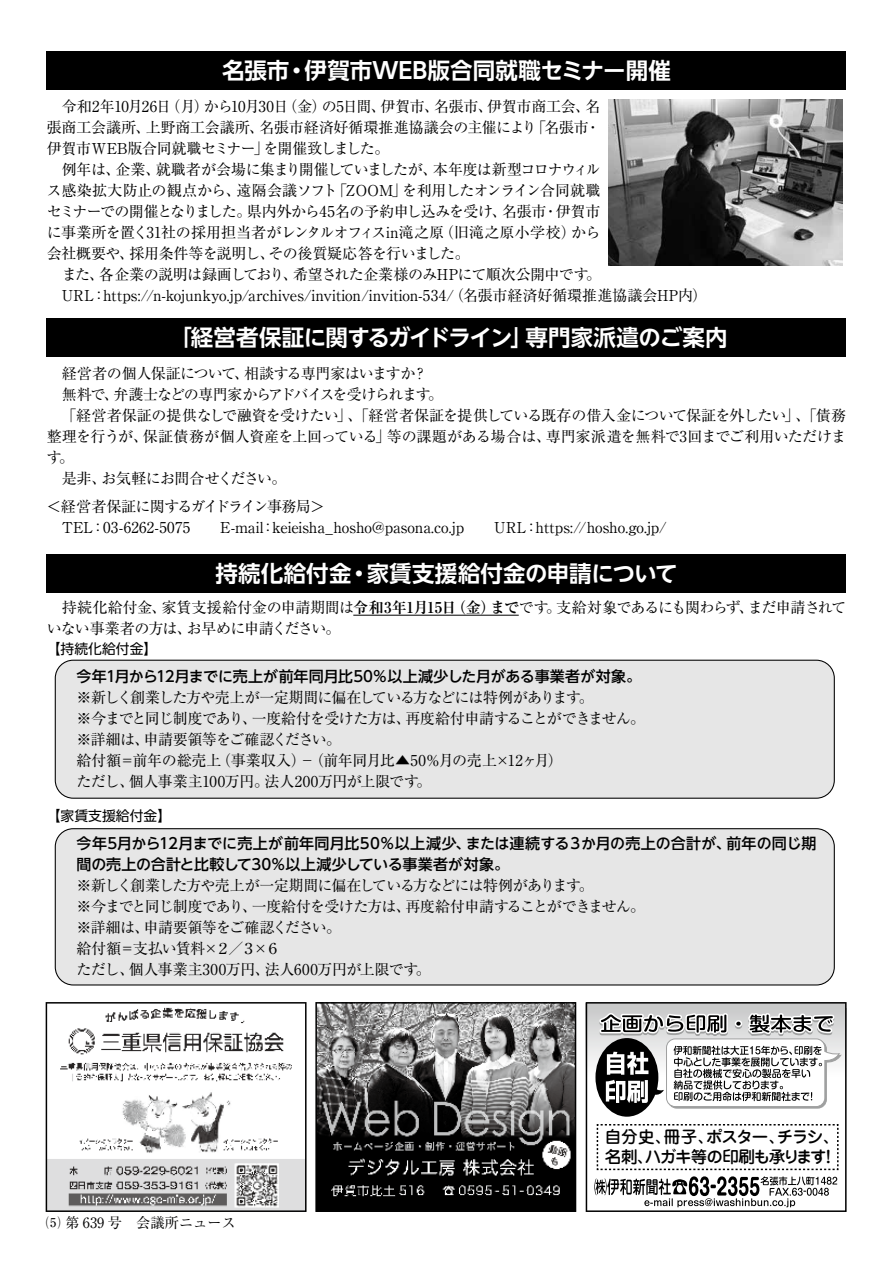
<style>
.page{position:relative;width:893px;height:1263px;background:#fff}
.page>*{position:absolute;margin:0;border:0;box-sizing:border-box;transform-origin:0 0}
.t1{font:700 22.5px "UD Shin Go NT Pro De";color:#fff}
.t2{font:700 22.5px "UD Shin Go NT Pro De";letter-spacing:-.045em;color:#fff}
.t3{font:500 16.5px "Jun 34 Pro";letter-spacing:-.06em;color:#000}
.t4{font:15px/21px "Ryumin Pro";letter-spacing:-.03em;color:#000}
.t5{font:15px/21px "Ryumin Pro";letter-spacing:-.06em;color:#000}
.t6{font:15px "Ryumin Pro";letter-spacing:-.01em;color:#000}
.t7{font:500 15px/21px "UD Shin Go NT Pro";color:#000}
.t8{font:15px/28.5px "Ryumin Pro";letter-spacing:-.05em;color:#000}
.t9{font:15px/21px "Ryumin Pro";letter-spacing:-.075em;color:#000}
.t10{font:15px "Ryumin Pro";letter-spacing:-.08em;color:#000}
.t11{font:15px "Ryumin Pro";letter-spacing:-.005em;color:#000}
.t12{font:15px "Ryumin Pro";letter-spacing:.015em;color:#000}
.t13{font:15px "Ryumin Pro";letter-spacing:-.115em;color:#000}
.t14{font:15px "Ryumin Pro";letter-spacing:-.065em;color:#000}
.t15{font:15px "Ryumin Pro";letter-spacing:.01em;color:#000}
.t16{font:15px "Ryumin Pro";letter-spacing:.025em;color:#000}
.t17{font:700 15px "Ryumin Pro";color:#000}
.t18{font:14.25px "Ryumin Pro";color:#000}
.t19{font:13.8px "UD Shin Go NT Pro";color:#000}
.s1{font-weight:700}
.s2{font-weight:400}
</style>
<div class="page">
<svg style="left:595px;top:971px;width:240px;height:15px"></svg>
<svg style="left:315px;top:1002px;width:261px;height:210px;background:#565556"></svg>
<svg style="left:586px;top:1002px;width:261px;height:210px"></svg>
<svg style="left:46px;top:1002px;width:261px;height:210px"></svg>
<div style="left:55px;top:660px;width:779px;height:138px;background:#e6e6e6;border-radius:18px"></div>
<div style="left:55px;top:660px;width:780px;height:139px;border:1px solid #000;border-radius:18px"></div>
<div style="left:55px;top:829px;width:779px;height:156px;background:#e6e6e6;border-radius:18px"></div>
<div style="left:55px;top:828px;width:780px;height:157px;border:1px solid #000;border-radius:18px"></div>
<hr style="left:353px;top:615px;width:166px;height:1px;background:#000">
<div style="left:47px;top:51px;width:799px;height:38px;background:#000"></div>
<div style="left:47px;top:318px;width:799px;height:38px;background:#000"></div>
<div style="left:47px;top:554px;width:799px;height:38px;background:#000"></div>
<img style="left:609px;top:99px;width:233px;height:167px">
<h1 class="t1" style="left:222px;top:52px;width:69px">名張市</h1>
<h1 class="t1" style="left:285px;top:52px;width:387px">・伊賀市WEB版合同就職セミナー開催</h1>
<p class="t4" style="left:165px;top:95px;width:45px">（月）</p>
<p class="t4" style="left:282px;top:95px;width:46px">（金）</p>
<p class="t4" style="left:47px;top:95px;width:126px">　令和年2 10月26日</p>
<p class="t4" style="left:434px;top:95px;width:60px">名張市、</p>
<p class="t4" style="left:585px;top:95px;width:16px">名</p>
<p class="t4" style="left:487px;top:95px;width:105px">伊賀市商工会、</p>
<p class="t4" style="left:380px;top:95px;width:60px">伊賀市、</p>
<p class="t5" style="left:204px;top:95px;width:86px">から10月30日</p>
<p class="t4" style="left:322px;top:95px;width:66px">の5日間、</p>
<p class="t6" style="left:259px;top:116px;width:279px">名張市経済好循環推進協議会の主催により</p>
<p class="t4" style="left:531px;top:116px;width:59px">「名張市</p>
<p class="t4" style="left:47px;top:116px;width:105px">張商工会議所、</p>
<p class="t6" style="left:146px;top:116px;width:120px">上野商工会議所、</p>
<p class="t4" style="left:585px;top:116px;width:16px">・</p>
<p class="t10" style="left:264px;top:137px;width:127px">を開催致しました。</p>
<p class="t4" style="left:47px;top:137px;width:211px">伊賀市WEB版合同就職セミナー</p>
<p class="t4" style="left:253px;top:137px;width:16px">」</p>
<p class="t4" style="left:47px;top:158px;width:75px">　例年は、</p>
<p class="t10" style="left:433px;top:158px;width:169px">本年度は新型コロナウィル</p>
<p class="t8" style="left:156px;top:154px;width:283px">就職者が会場に集まり開催していましたが、</p>
<p class="t4" style="left:115px;top:158px;width:46px">企業、</p>
<p class="t4" style="left:237px;top:179px;width:102px">遠隔会議ソフト</p>
<p class="t15" style="left:47px;top:179px;width:196px">ス感染拡大防止の観点から、</p>
<p class="t5" style="left:402px;top:179px;width:200px">を利用したオンライン合同就職</p>
<p class="t4" style="left:333px;top:179px;width:75px">「ZOOM」</p>
<p class="t4" style="left:247px;top:200px;width:261px">県内外から45名の予約申し込みを受け、</p>
<p class="t4" style="left:502px;top:200px;width:46px">名張市</p>
<p class="t4" style="left:556px;top:200px;width:46px">伊賀市</p>
<p class="t13" style="left:47px;top:200px;width:206px">セミナーでの開催となりました。</p>
<p class="t4" style="left:543px;top:200px;width:16px">・</p>
<p class="t16" style="left:439px;top:221px;width:138px">（旧滝之原小学校）</p>
<p class="t4" style="left:269px;top:221px;width:203px;text-indent:-222px">に事業所を置く31社の採用担当者がレンタルオフィスin滝之原<br>その後質疑応答を行いました。</p>
<p class="t4" style="left:571px;top:221px;width:31px">から</p>
<p class="t4" style="left:129px;top:242px;width:147px">採用条件等を説明し、</p>
<p class="t4" style="left:47px;top:242px;width:89px">会社概要や、</p>
<p class="t4" style="left:99px;top:263px;width:200px">各企業の説明は録画しており、</p>
<p class="t4" style="left:293px;top:263px;width:297px">希望された企業様のみHPにて順次公開中です</p>
<p class="t4" style="left:47px;top:263px;width:59px">　また、</p>
<p class="t4" style="left:586px;top:263px;width:16px">。</p>
<p class="t11" style="left:449px;top:284px;width:260px">（名張市経済好循環推進協議会HP内(</p>
<p class="t6" style="left:103px;top:284px;width:352px">https:// -n kojunkyo j p. /archives/invition/invition-534/</p>
<p class="t4" style="left:47px;top:284px;width:49px">　URL</p>
<p class="t4" style="left:91px;top:284px;width:16px">：</p>
<h1 class="t2" style="left:170px;top:319px;width:365px">「経営者保証に関するガイドライン」</h1>
<p class="t4" style="left:47px;top:362px;width:204px">　経営者の個人保証について、</p>
<p class="t4" style="left:244px;top:362px;width:173px">相談する専門家はいますか</p>
<p class="t4" style="left:413px;top:362px;width:16px">?</p>
<p class="t10" style="left:114px;top:382px;width:319px">弁護士などの専門家からアドバイスを受けられます</p>
<p class="t4" style="left:47px;top:383px;width:74px">　無料で、</p>
<p class="t4" style="left:428px;top:383px;width:16px">。</p>
<h1 class="t1" style="left:526px;top:319px;width:203px">専門家派遣のご案内</h1>
<p class="t4" style="left:47px;top:404px;width:293px">　「経営者保証の提供なしで融資を受けたい</p>
<p class="t8" style="left:336px;top:400px;width:452px">」、「経営者保証を提供している既存の借入金について保証を外したい</p>
<p class="t4" style="left:784px;top:404px;width:63px">」、「債務</p>
<p class="t4" style="left:59px;top:425px;width:91px;text-indent:-12px">整理を行うが、。</p>
<p class="t6" style="left:387px;top:424px;width:166px">等の課題がある場合は、</p>
<p class="t4" style="left:143px;top:425px;width:236px">保証債務が個人資産を上回っている</p>
<p class="t4" style="left:546px;top:425px;width:302px">専門家派遣を無料で3回までご利用いただけま</p>
<p class="t4" style="left:375px;top:425px;width:16px">」</p>
<p class="t4" style="left:47px;top:446px;width:16px">す</p>
<p class="t4" style="left:102px;top:467px;width:187px">お気軽にお問合せください。</p>
<p class="t8" style="left:47px;top:463px;width:279px">　是非、<br>＜経営者保証に関するガイドライン事務局&lt;</p>
<p class="t12" style="left:91px;top:516px;width:175px">：03-6262-5075　　E-mail</p>
<p class="t6" style="left:272px;top:516px;width:256px">keieisha_hosho@pasona.co j p. 　　URL</p>
<p class="t11" style="left:536px;top:516px;width:133px">https://hosho.go j p. /</p>
<p class="t4" style="left:47px;top:516px;width:48px">　TEL</p>
<p class="t4" style="left:260px;top:516px;width:16px">：</p>
<p class="t4" style="left:524px;top:516px;width:16px">：</p>
<h1 class="t1" style="left:367px;top:555px;width:312px">家賃支援給付金の申請について</h1>
<h1 class="t1" style="left:215px;top:555px;width:138px">持続化給付金</h1>
<h1 class="t1" style="left:348px;top:555px;width:24px">・</h1>
<p class="t17" style="left:451px;top:595px;width:46px">（金）</p>
<p class="t4" style="left:162px;top:596px;width:296px">家賃支援給付金の申請期間は<span class="s1">令和年3 月1 15日</span></p>
<p class="t4" style="left:47px;top:596px;width:121px">　持続化給付金、</p>
<p class="t14" style="left:556px;top:596px;width:199px">支給対象であるにも関わらず、</p>
<p class="t9" style="left:748px;top:596px;width:100px">まだ申請されて</p>
<p class="t17" style="left:490px;top:595px;width:60px">まで<span class="s2">です</span></p>
<p class="t4" style="left:546px;top:596px;width:16px">。</p>
<p class="t4" style="left:47px;top:617px;width:147px">いない事業者の方は、</p>
<p class="t19" style="left:47px;top:637px;width:112px">【持続化給付金【</p>
<p class="t7" style="left:77px;top:665px;width:566px">今年1月から12月までに売上が前年同月比50％以上減少した月がある事業者が対象。</p>
<p class="t4" style="left:579px;top:686px;width:16px">。</p>
<p class="t10" style="left:187px;top:617px;width:155px">お早めに申請ください。</p>
<p class="t5" style="left:405px;top:686px;width:241px;text-indent:-329px">※新しく創業した方や売上が一定期間に偏在している方などには特例があります<br>再度給付申請することができません。</p>
<p class="t4" style="left:252px;top:707px;width:161px">一度給付を受けた方は、</p>
<p class="t9" style="left:144px;top:707px;width:199px;text-indent:-67px">※今までと同じ制度であり、<br>申請要領等をご確認ください。</p>
<p class="t4" style="left:77px;top:728px;width:74px">※詳細は、</p>
<p class="t4" style="left:216px;top:749px;width:295px">（事業収入）（前年同月比▲50％月の売上×</p>
<p class="t4" style="left:508px;top:749px;width:57px">12ヶ月(</p>
<p class="t4" style="left:77px;top:749px;width:146px">給付額＝前年の総売上</p>
<p class="t4" style="left:300px;top:749px;width:16px">－</p>
<p class="t4" style="left:129px;top:770px;width:142px">個人事業主100万円。</p>
<p class="t4" style="left:265px;top:770px;width:156px">法人200万円が上限です</p>
<p class="t4" style="left:77px;top:770px;width:59px">ただし、</p>
<p class="t19" style="left:47px;top:804px;width:126px">【家賃支援給付金【</p>
<p class="t4" style="left:416px;top:770px;width:16px">。</p>
<p class="t7" style="left:77px;top:832px;width:434px">今年5月から12月までに売上が前年同月比50％以上減少、<br>間の売上の合計と比較して30％以上減少している事業者が対象。</p>
<p class="t7" style="left:466px;top:832px;width:266px">または連続する３か月の売上の合計が、</p>
<p class="t7" style="left:726px;top:832px;width:91px">前年の同じ期</p>
<p class="t5" style="left:405px;top:873px;width:241px;text-indent:-329px">※新しく創業した方や売上が一定期間に偏在している方などには特例があります<br>再度給付申請することができません。</p>
<p class="t4" style="left:579px;top:873px;width:16px">。</p>
<p class="t4" style="left:252px;top:894px;width:161px">一度給付を受けた方は、</p>
<p class="t9" style="left:144px;top:894px;width:199px;text-indent:-67px">※今までと同じ制度であり、<br>申請要領等をご確認ください。</p>
<p class="t4" style="left:77px;top:915px;width:74px">※詳細は、</p>
<p class="t4" style="left:77px;top:936px;width:143px">給付額＝支払い賃料×</p>
<p class="t4" style="left:215px;top:936px;width:42px">２／３</p>
<p class="t4" style="left:265px;top:936px;width:16px">６</p>
<p class="t4" style="left:253px;top:936px;width:16px">×</p>
<p class="t11" style="left:129px;top:957px;width:143px">個人事業主300万円、</p>
<p class="t4" style="left:265px;top:957px;width:155px">法人600万円が上限です</p>
<p class="t4" style="left:77px;top:957px;width:59px">ただし、</p>
<p class="t4" style="left:416px;top:957px;width:16px">。</p>
<p class="t18" style="left:46px;top:1212px;width:191px">⑸ 第 639 号　会議所ニュース</p>
<p class="t3" style="left:706px;top:1124px;width:81px">ポスター、</p>
<p class="t3" style="left:605px;top:1124px;width:68px">自分史、</p>
<p class="t3" style="left:664px;top:1124px;width:52px">冊子、</p>
<p class="t3" style="left:777px;top:1124px;width:64px">チラシ、</p>
<p class="t3" style="left:605px;top:1143px;width:223px">名刺ハガキ等の印刷も承ります</p>
<p class="t3" style="left:820px;top:1143px;width:18px">!</p>
<p class="t3" style="left:637px;top:1143px;width:18px">、</p>
</div>
